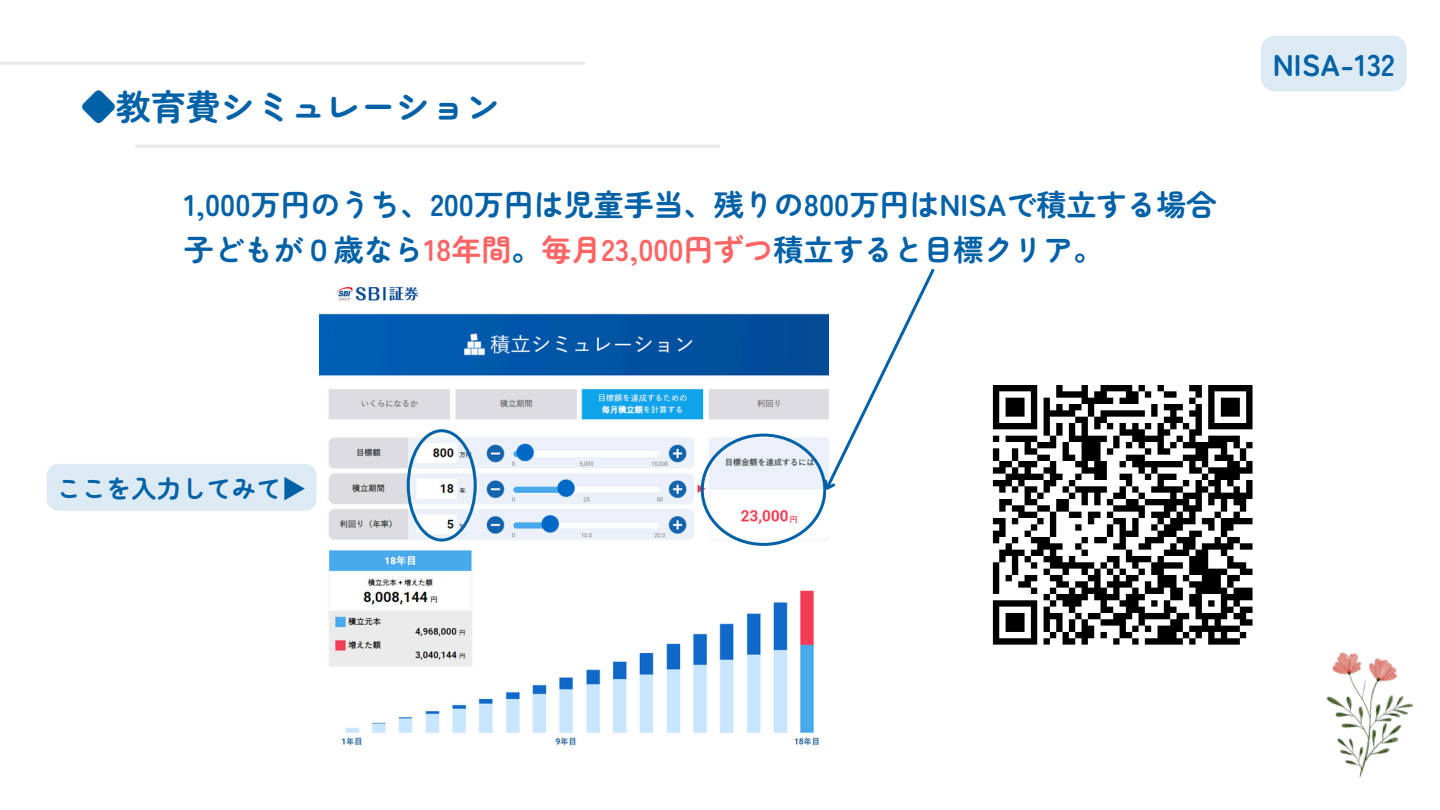
<style>
.page{position:relative;width:1440px;height:810px;background:#fff}
.page>*{position:absolute;margin:0;border:0;box-sizing:border-box;transform-origin:0 0}
.t1{font:700 35px "Zen Maru Gothic";color:#0061a7}
.t2{font:700 30px/45px "Zen Maru Gothic";color:#0061a7}
.t3{font:700 25px "Zen Maru Gothic";color:#0061a7}
.s1{color:#fa6666}
.s2{font-family:"Noto Sans CJ Ksc"}
</style>
<div class="page">
<img style="left:1326px;top:652px;width:87px;height:126px">
<svg style="left:992px;top:385px;width:261px;height:260px"></svg>
<img style="left:320px;top:287px;width:499px;height:459px">
<svg style="left:407px;top:429px;width:69px;height:113px"></svg>
<div style="left:47px;top:464px;width:270px;height:47px;background:#dceaf4"></div>
<svg style="left:701px;top:268px;width:234px;height:278px"></svg>
<hr style="left:135px;top:145px;width:585px;height:3px;background:#e7e7e7">
<hr style="left:0;top:62px;width:585px;height:3px;background:#e7e7e7">
<div style="left:1261px;top:36px;width:146px;height:55px;background:#dceaf4;border-radius:14px"></div>
<p class="t1" style="left:81px;top:79px;width:421px">◆教育費シミュレーション</p>
<p class="t2" style="left:184px;top:180px;width:1034px">1,000万円のうち、200万円は児童手当、残りの800万円はNISAで積立する場合子どもが０歳なら<span class="s1">18年間</span>。<span class="s1">毎月23,000円ずつ</span>積立すると目標クリア。</p>
<h2 class="t2" style="left:1273px;top:41px;width:123px">NISA-132</h2>
<h1 class="t3" style="left:57px;top:469px;width:251px">ここを入力してみて<span class="s2">▶</span></h1>
</div>
